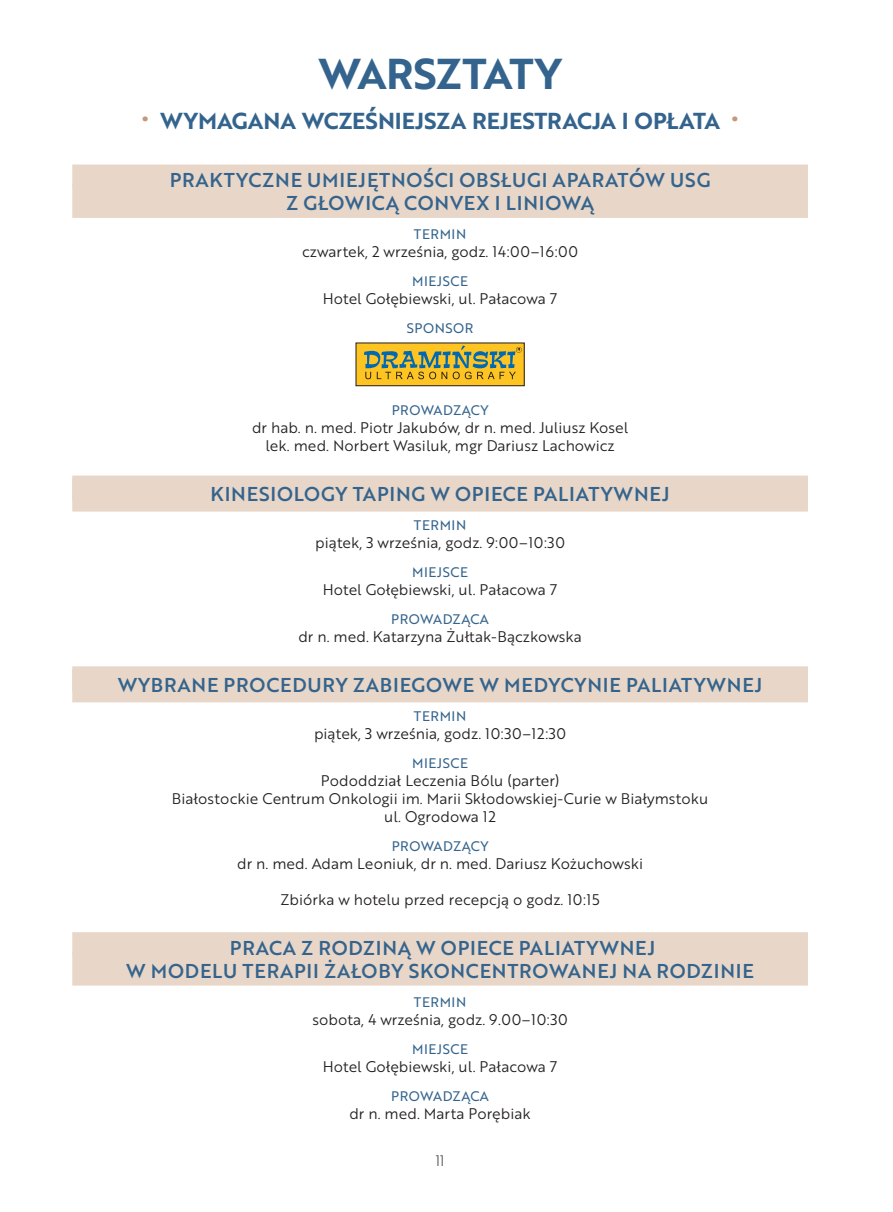
<style>
.page{position:relative;width:893px;height:1212px;background:#fff}
.page>*{position:absolute;margin:0;border:0;box-sizing:border-box;transform-origin:0 0}
.t1{font:42px "Brother 1816 Bold";letter-spacing:-.02em;color:#34648d}
.t2{font:22.5px "Brother 1816 Bold";color:#34648d}
.t3{font:22.5px "Brother 1816 Bold";color:#c1997e}
.t4{font:19.5px/23.4px "Brother 1816 Medium";letter-spacing:.04em;color:#34648d;text-align:center}
.t5{font:15px/18px "Brother 1816 Book";color:#231f20;text-align:center}
.t6{font:15px "Brother 1816 Book";color:#636366}
.t7{font:13.5px "Brother 1816 Regular";letter-spacing:.04em;color:#34648d}
.s1{color:#c1997e}
</style>
<div class="page">
<div style="left:72px;top:164px;width:736px;height:23px;background:#e8d6c8"></div>
<div style="left:72px;top:185px;width:736px;height:33px;background:#e8d6c8"></div>
<div style="left:72px;top:475px;width:736px;height:36px;background:#e8d6c8"></div>
<div style="left:72px;top:666px;width:736px;height:36px;background:#e8d6c8"></div>
<div style="left:72px;top:932px;width:736px;height:23px;background:#e8d6c8"></div>
<div style="left:72px;top:952px;width:736px;height:33px;background:#e8d6c8"></div>
<div style="left:356px;top:343px;width:168px;height:43px;background:#fec422"></div>
<div style="left:356px;top:343px;width:169px;height:43px;border:1px solid #231f20"></div>
<svg style="left:364px;top:345px;width:158px;height:34px"></svg>
<h1 class="t1" style="left:319px;top:42px;width:245px">WARSZTATY</h1>
<h2 class="t2" style="left:142px;top:103px;width:25px"><span class="s1">•</span> WYMAGANA</h2>
<h2 class="t2" style="left:302px;top:103px;width:16px">WCZEŚNIE</h2>
<h2 class="t2" style="left:415px;top:103px;width:24px">JSZA</h2>
<h2 class="t2" style="left:472px;top:103px;width:52px">REJESTRAC</h2>
<h2 class="t2" style="left:592px;top:103px;width:56px">JAI OPŁATA</h2>
<h2 class="t3" style="left:731px;top:102px;width:8px">•</h2>
<h3 class="t4" style="left:170px;top:168px;width:529px">PRAKTYCZNE UM IEJĘTNOŚCI OBSŁUGI APARATÓW USG<br>Z GŁOWICĄ CONVEX I LINIOWĄ</h3>
<p class="t7" style="left:414px;top:224px;width:54px">TERM IN</p>
<p class="t5" style="left:302px;top:242px;width:277px">czwartek, 2 września, godz. 14:00–16:00</p>
<p class="t7" style="left:412px;top:271px;width:58px">MIEJSCE</p>
<p class="t5" style="left:323px;top:289px;width:236px">Hotel Gołębiewski, ul. Pałacowa 7</p>
<p class="t7" style="left:407px;top:318px;width:68px">SPONSOR</p>
<p class="t7" style="left:392px;top:400px;width:98px">PROWADZĄCY</p>
<p class="t5" style="left:252px;top:418px;width:378px">dr hab. n. med. Piotr Jakubów, dr n. med. Juliusz Kosel lek. med. Norbert Wasiluk, mgr Dariusz Lachowicz</p>
<h3 class="t4" style="left:211px;top:482px;width:460px">KINESIOLOGY TAPING W OPIECE PALIATYWNEJ</h3>
<p class="t7" style="left:414px;top:515px;width:54px">TERM IN</p>
<p class="t5" style="left:315px;top:533px;width:251px">piątek, 3 września, godz. 9:00–10:30</p>
<p class="t7" style="left:412px;top:562px;width:58px">MIEJSCE</p>
<p class="t5" style="left:323px;top:580px;width:236px">Hotel Gołębiewski, ul. Pałacowa 7</p>
<p class="t7" style="left:391px;top:609px;width:99px">PROWADZĄCA</p>
<p class="t5" style="left:298px;top:627px;width:285px">dr n. med. Katarzyna Żułtak-Bączkowska</p>
<h3 class="t4" style="left:118px;top:672px;width:646px">WYBRANE PROCEDURY ZABIEGOWE W M EDYCYNIE PALIATYWNEJ</h3>
<p class="t7" style="left:414px;top:706px;width:54px">TERM IN</p>
<p class="t5" style="left:314px;top:724px;width:254px">piątek, 3 września, godz. 10:30–12:30</p>
<p class="t7" style="left:412px;top:753px;width:58px">MIEJSCE</p>
<p class="t5" style="left:172px;top:771px;width:538px">Pododdział Leczenia Bólu (parter)<br>Białostockie Centrum Onkologii im. Marii Skłodowskiej-Curie w Białymstoku ul. Ogrodowa 12</p>
<p class="t7" style="left:392px;top:836px;width:98px">PROWADZĄCY</p>
<p class="t5" style="left:237px;top:854px;width:407px">dr n. med. Adam Leoniuk, dr n. med. Dariusz Kożuchowski</p>
<p class="t5" style="left:281px;top:890px;width:321px">Zbiórka w hotelu przed recepcją o godz. 10:15</p>
<h3 class="t4" style="left:126px;top:935px;width:629px">PRACA Z RODZINĄ W OPIECE PALIATYWNEJ<br>W MODELU TERAPII ŻAŁOBY SKONCENTROWANEJ NA RODZINIE</h3>
<p class="t7" style="left:414px;top:992px;width:54px">TERM IN</p>
<p class="t5" style="left:312px;top:1010px;width:257px">sobota, 4 września, godz. 9.00–10:30</p>
<p class="t7" style="left:412px;top:1039px;width:58px">MIEJSCE</p>
<p class="t5" style="left:323px;top:1057px;width:236px">Hotel Gołębiewski, ul. Pałacowa 7</p>
<p class="t7" style="left:391px;top:1086px;width:99px">PROWADZĄCA</p>
<p class="t5" style="left:349px;top:1104px;width:183px">dr n. med. Marta Porębiak</p>
<p class="t6" style="left:435px;top:1150px;width:11px">11</p>
</div>
